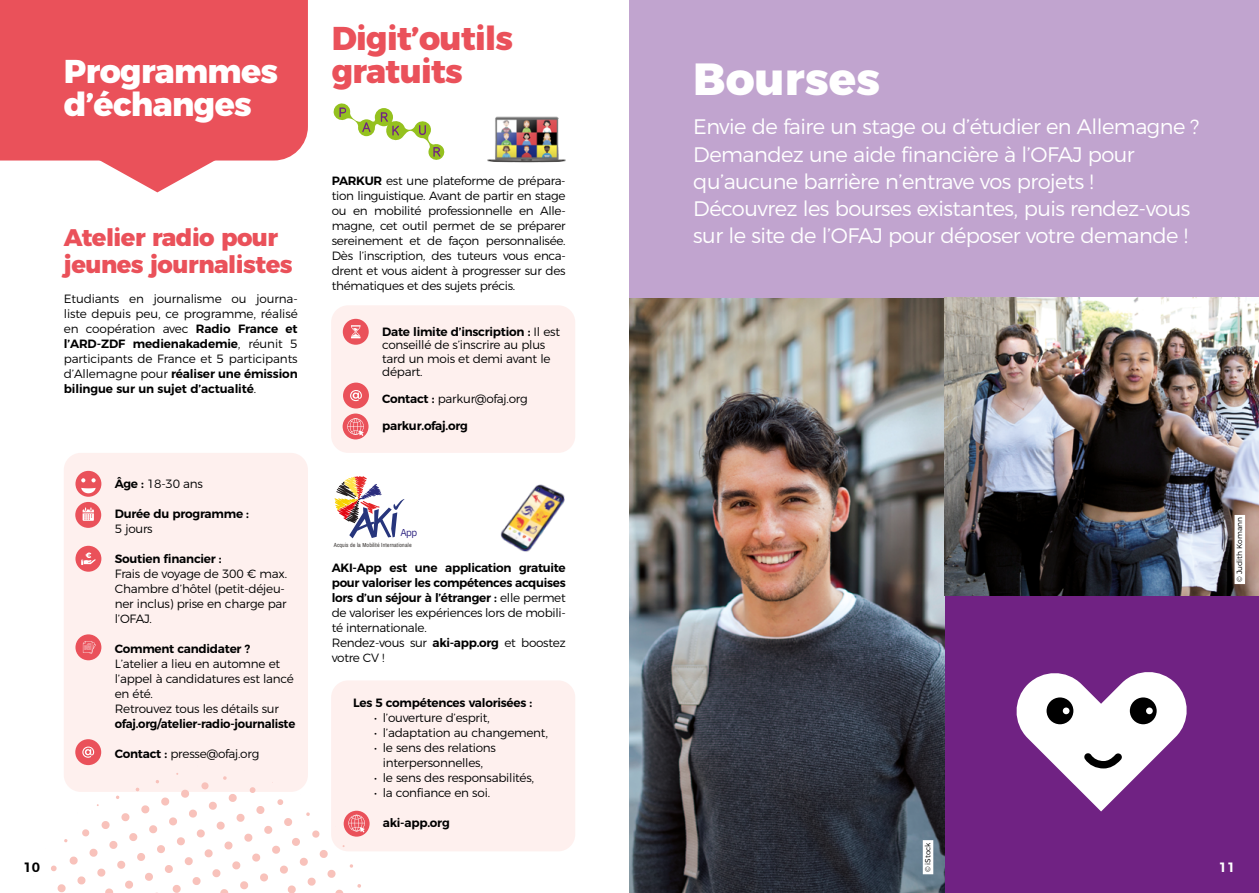
<style>
.page{position:relative;width:1259px;height:893px;background:#fff}
.page>*{position:absolute;margin:0;border:0;box-sizing:border-box;transform-origin:0 0}
.t1{font:800 45px "Montserrat";color:#fff}
.t2{font:800 33px/33px "Montserrat";letter-spacing:-.02em;color:#ea515a}
.t3{font:800 33px/33px "Montserrat";letter-spacing:-.02em;color:#fff}
.t4{font:800 24px/27px "Montserrat";letter-spacing:-.02em;color:#ea515a}
.t5{font:300 21px/27px "Montserrat";letter-spacing:-.025em;color:#fff}
.t6{font:600 13.5px "Montserrat";color:#000}
.t7{font:600 13.5px "Montserrat";color:#fff}
.t8{font:300 12px/15px "Montserrat";letter-spacing:-.02em;color:#000}
.t9{font:600 12px/15px "Montserrat";letter-spacing:-.02em;color:#000}
.t10{font:10.05px "IBM Plex Sans";color:#312783}
.t11{font:300 7.5px "Montserrat";letter-spacing:-.01em;color:#000}
.t12{font:5.85px "Archivo Narrow";letter-spacing:.02em;color:#3b3735}
.s1{font-family:"IBM Plex Sans Cond"}
.s2{font-weight:600}
.s3{font-weight:300}
</style>
<div class="page">
<div style="left:944px;top:595px;width:315px;height:298px;background:#702283"></div>
<img style="left:629px;top:298px;width:315px;height:595px">
<div style="left:629px;top:0;width:630px;height:298px;background:#c1a4cf"></div>
<img style="left:944px;top:297px;width:315px;height:298px">
<svg style="left:1016px;top:672px;width:171px;height:139px"></svg>
<svg style="left:334px;top:476px;width:71px;height:62px"></svg>
<div style="left:331px;top:680px;width:244px;height:171px;background:#fef0ee;border-radius:17px"></div>
<div style="left:344px;top:811px;width:25px;height:26px;background:#ea515a;border-radius:50%"></div>
<svg style="left:348px;top:815px;width:17px;height:17px"></svg>
<div style="left:331px;top:305px;width:244px;height:148px;background:#fef0ee;border-radius:17px"></div>
<div style="left:343px;top:319px;width:26px;height:26px;background:#ea515a;border-radius:50%"></div>
<svg style="left:351px;top:325px;width:9px;height:13px"></svg>
<div style="left:342px;top:414px;width:26px;height:25px;background:#ea515a;border-radius:50%"></div>
<svg style="left:347px;top:418px;width:17px;height:18px"></svg>
<div style="left:343px;top:383px;width:26px;height:25px;background:#ea515a;border-radius:50%"></div>
<svg style="left:350px;top:390px;width:12px;height:11px"></svg>
<svg style="left:334px;top:103px;width:110px;height:57px"></svg>
<img style="left:500px;top:484px;width:65px;height:68px">
<img style="left:487px;top:116px;width:79px;height:47px">
<div style="left:0;top:0;width:308px;height:161px;background:#ea515a"></div>
<svg style="left:73px;top:146px;width:168px;height:46px"></svg>
<div style="left:64px;top:453px;width:244px;height:339px;background:#fef0ee;border-radius:17px"></div>
<div style="left:75px;top:546px;width:26px;height:26px;background:#ea515a;border-radius:50%"></div>
<svg style="left:81px;top:552px;width:15px;height:13px"></svg>
<svg style="left:75px;top:471px;width:26px;height:26px"></svg>
<div style="left:75px;top:502px;width:26px;height:26px;background:#ea515a;border-radius:50%"></div>
<div style="left:75px;top:634px;width:26px;height:26px;background:#ea515a;border-radius:50%"></div>
<svg style="left:83px;top:641px;width:13px;height:13px"></svg>
<svg style="left:82px;top:508px;width:12px;height:12px"></svg>
<div style="left:75px;top:739px;width:26px;height:26px;background:#ea515a;border-radius:50%"></div>
<svg style="left:82px;top:747px;width:12px;height:11px"></svg>
<svg style="left:349px;top:864px;width:4px;height:4px"></svg>
<svg style="left:357px;top:884px;width:4px;height:4px"></svg>
<svg style="left:306px;top:812px;width:4px;height:4px"></svg>
<svg style="left:312px;top:830px;width:8px;height:8px"></svg>
<svg style="left:319px;top:850px;width:9px;height:8px"></svg>
<svg style="left:327px;top:870px;width:9px;height:8px"></svg>
<svg style="left:335px;top:889px;width:9px;height:4px"></svg>
<svg style="left:277px;top:799px;width:7px;height:6px"></svg>
<svg style="left:284px;top:818px;width:8px;height:8px"></svg>
<svg style="left:292px;top:838px;width:8px;height:8px"></svg>
<svg style="left:299px;top:857px;width:9px;height:9px"></svg>
<svg style="left:307px;top:877px;width:9px;height:9px"></svg>
<svg style="left:249px;top:787px;width:7px;height:6px"></svg>
<svg style="left:256px;top:806px;width:9px;height:8px"></svg>
<svg style="left:264px;top:826px;width:9px;height:8px"></svg>
<svg style="left:272px;top:845px;width:8px;height:9px"></svg>
<svg style="left:280px;top:865px;width:8px;height:9px"></svg>
<svg style="left:287px;top:885px;width:9px;height:8px"></svg>
<svg style="left:223px;top:776px;width:4px;height:4px"></svg>
<svg style="left:228px;top:794px;width:9px;height:8px"></svg>
<svg style="left:236px;top:813px;width:9px;height:9px"></svg>
<svg style="left:244px;top:833px;width:9px;height:9px"></svg>
<svg style="left:252px;top:853px;width:9px;height:9px"></svg>
<svg style="left:260px;top:873px;width:8px;height:9px"></svg>
<svg style="left:201px;top:782px;width:8px;height:8px"></svg>
<svg style="left:209px;top:801px;width:8px;height:9px"></svg>
<svg style="left:216px;top:821px;width:9px;height:9px"></svg>
<svg style="left:224px;top:841px;width:9px;height:9px"></svg>
<svg style="left:232px;top:861px;width:9px;height:9px"></svg>
<svg style="left:240px;top:881px;width:8px;height:9px"></svg>
<svg style="left:181px;top:789px;width:8px;height:9px"></svg>
<svg style="left:189px;top:809px;width:8px;height:9px"></svg>
<svg style="left:196px;top:829px;width:9px;height:9px"></svg>
<svg style="left:204px;top:849px;width:9px;height:9px"></svg>
<svg style="left:212px;top:869px;width:9px;height:9px"></svg>
<svg style="left:220px;top:889px;width:9px;height:4px"></svg>
<svg style="left:161px;top:797px;width:9px;height:9px"></svg>
<svg style="left:169px;top:817px;width:8px;height:9px"></svg>
<svg style="left:177px;top:837px;width:8px;height:9px"></svg>
<svg style="left:184px;top:857px;width:9px;height:9px"></svg>
<svg style="left:192px;top:877px;width:9px;height:8px"></svg>
<svg style="left:135px;top:787px;width:5px;height:5px"></svg>
<svg style="left:141px;top:805px;width:9px;height:9px"></svg>
<svg style="left:149px;top:825px;width:9px;height:9px"></svg>
<svg style="left:157px;top:845px;width:8px;height:8px"></svg>
<svg style="left:165px;top:865px;width:8px;height:8px"></svg>
<svg style="left:172px;top:885px;width:9px;height:8px"></svg>
<svg style="left:121px;top:813px;width:9px;height:9px"></svg>
<svg style="left:129px;top:833px;width:9px;height:8px"></svg>
<svg style="left:137px;top:853px;width:8px;height:8px"></svg>
<svg style="left:145px;top:873px;width:8px;height:8px"></svg>
<svg style="left:101px;top:821px;width:9px;height:8px"></svg>
<svg style="left:109px;top:841px;width:9px;height:8px"></svg>
<svg style="left:117px;top:860px;width:9px;height:9px"></svg>
<svg style="left:125px;top:880px;width:8px;height:9px"></svg>
<svg style="left:82px;top:829px;width:8px;height:8px"></svg>
<svg style="left:89px;top:848px;width:9px;height:9px"></svg>
<svg style="left:97px;top:868px;width:9px;height:9px"></svg>
<svg style="left:105px;top:888px;width:9px;height:5px"></svg>
<svg style="left:69px;top:856px;width:9px;height:9px"></svg>
<svg style="left:77px;top:876px;width:9px;height:9px"></svg>
<svg style="left:51px;top:865px;width:6px;height:7px"></svg>
<svg style="left:57px;top:884px;width:9px;height:9px"></svg>
<div style="left:1234px;top:515px;width:11px;height:69px;background:#fff"></div>
<div style="left:922px;top:840px;width:11px;height:34px;background:#fff"></div>
<h2 class="t3" style="left:64px;top:52px;width:216px">Programmes d’échanges</h2>
<h3 class="t4" style="left:64px;top:223px;width:230px">Atelier radio pour jeunes journalistes</h3>
<p class="t8" style="left:64px;top:291px;width:235px;text-align:justify">Etudiants en journalisme ou journa&shy;liste depuis peu<span class="s1">,</span> ce programme<span class="s1">,</span> réalisé en coopération avec <span class="s2">Radio France et l’ARD-ZDF medienakademie</span><span class="s1">,</span> réunit 5 participants de France et 5 participants d’Allemagne pour <span class="s2">réaliser une émission bilingue sur un sujet d’actualité</span>.</p>
<p class="t8" style="left:115px;top:475px;width:90px"><span class="s2">Âge :</span> 18-30 ans</p>
<p class="t9" style="left:115px;top:505px;width:136px">Durée du programme :</p>
<p class="t8" style="left:115px;top:520px;width:39px">5 jours</p>
<p class="t9" style="left:115px;top:550px;width:108px">Soutien financier :</p>
<p class="t8" style="left:115px;top:565px;width:174px">Frais de voyage de 300 € max.<br>Chambre d’hôtel (petit-déjeu&shy;ner inclus) prise en charge par l’OFAJ.</p>
<p class="t9" style="left:115px;top:640px;width:137px">Comment candidater ?</p>
<p class="t8" style="left:115px;top:655px;width:180px">L’atelier a lieu en automne et l’appel à candidatures est lancé en été.<br>Retrouvez tous les détails sur</p>
<p class="t9" style="left:115px;top:715px;width:182px">ofaj.org/atelier-radio-journaliste</p>
<p class="t8" style="left:115px;top:745px;width:146px"><span class="s2">Contact :</span> presse@ofaj.org</p>
<h2 class="t2" style="left:332px;top:19px;width:183px">Digit’outils gratuits</h2>
<p class="t8" style="left:332px;top:172px;width:235px;text-align:justify"><span class="s2">PARKUR</span> est une plateforme de prépara&shy;tion linguistique. Avant de partir en stage ou en mobilité professionnelle en Alle&shy;magne<span class="s1">,</span> cet outil permet de se préparer sereinement et de façon personnalisée.<br>Dès l’inscription<span class="s1">,</span> des tuteurs vous enca&shy;drent et vous aident à progresser sur des thématiques et des sujets précis.</p>
<p class="t8" style="left:382px;top:324px;width:179px;line-height:13.5px"><span class="s2">Date limite d’inscription :</span> Il est conseillé de s’inscrire au plus tard un mois et demi avant le départ.</p>
<p class="t8" style="left:382px;top:391px;width:147px"><span class="s2">Contact :</span> parkur@ofaj.org</p>
<p class="t9" style="left:382px;top:418px;width:87px">parkur.ofaj.org</p>
<p class="t10" style="left:400px;top:525px;width:18px">App</p>
<p class="t12" style="left:334px;top:541px;width:79px">Acquis de la Mobilité Internationale</p>
<p class="t9" style="left:332px;top:559px;width:235px">AKI-App est une application gratuite pour valoriser les compétences acquises lors d’un séjour à l’étranger : <span class="s3">elle permet de valoriser les expériences lors de mobili&shy;té internationale.<br>Rendez-vous sur</span> aki-app.org <span class="s3">et boostez votre CV !</span></p>
<p class="t9" style="left:353px;top:695px;width:181px">Les 5 compétences valorisées :</p>
<p class="t8" style="left:374px;top:710px;width:117px">• l’ouverture d’esprit<span class="s1">,</span></p>
<p class="t8" style="left:374px;top:725px;width:175px">• l’adaptation au changement<span class="s1">,</span></p>
<p class="t8" style="left:374px;top:740px;width:123px;text-align:center">• le sens des relations interpersonnelles<span class="s1">,</span></p>
<p class="t8" style="left:374px;top:770px;width:162px">• le sens des responsabilités<span class="s1">,</span></p>
<p class="t8" style="left:374px;top:785px;width:117px">• la confiance en soi.</p>
<p class="t9" style="left:383px;top:815px;width:68px">aki-app.org</p>
<h1 class="t1" style="left:693px;top:41px;width:188px">Bourses</h1>
<p class="t5" style="left:693px;top:112px;width:508px">Envie de faire un stage ou d’étudier en Allemagne ?<br>Demandez une aide financière à l’OFAJ pour qu’aucune barrière n’entrave vos projets !<br>Découvrez les bourses existantes<span class="s1">,</span> puis rendez-vous sur le site de l’OFAJ pour déposer votre demande !</p>
<p class="t11" style="left:1233px;top:582px;width:66px;rotate:-90deg">© Judith Komann</p>
<p class="t11" style="left:922px;top:872px;width:31px;rotate:-90deg">© iStock</p>
<p class="t6" style="left:24px;top:856px;width:18px">10</p>
<p class="t7" style="left:1218px;top:856px;width:18px">11</p>
</div>
